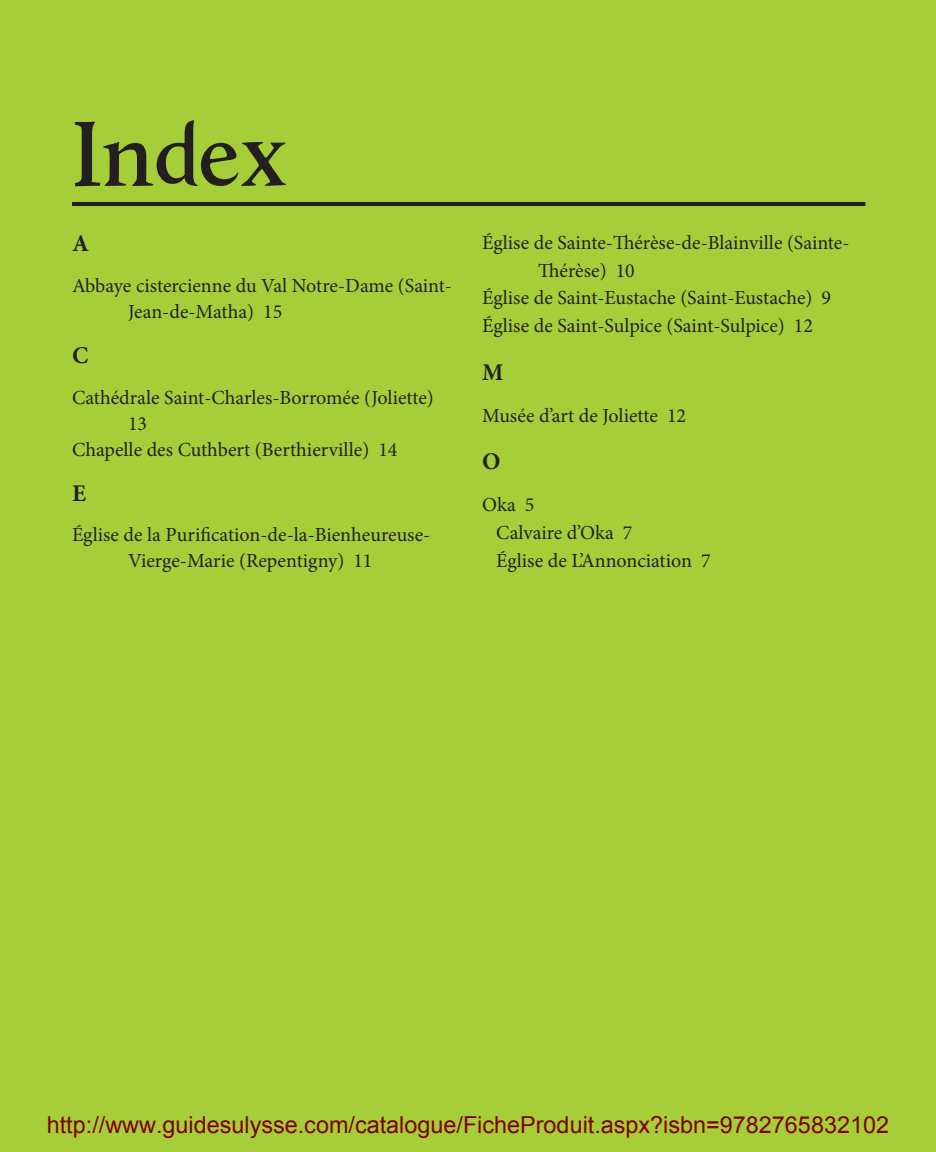
<style>
.page{position:relative;width:936px;height:1152px;background:#a6ce39}
.page>*{position:absolute;margin:0;border:0;box-sizing:border-box;transform-origin:0 0}
.t1{font:96px "Shancalluna";letter-spacing:-.03em;color:#231f20}
.t2{font:700 24px "Minion Pro";color:#231f20}
.t3{font:23.4px "Arial";color:#800000}
.t4{font:20px/26px "Minion Pro";color:#231f20}
</style>
<div class="page">
<hr style="left:72px;top:202px;width:793px;height:4px;background:#231f20">
<h1 class="t1" style="left:72px;top:95px;width:219px">Index</h1>
<p class="t2" style="left:72px;top:227px;width:18px">A</p>
<p class="t4" style="left:128px;top:273px;width:326px;text-indent:-56px">Abbaye cistercienne du Val Notre-Dame (Saint-<br>Jean-de-Matha) 15</p>
<p class="t2" style="left:72px;top:339px;width:18px">C</p>
<p class="t4" style="left:72px;top:384px;width:363px">Cathédrale Saint-Charles-Borromée (Joliette)</p>
<p class="t4" style="left:128px;top:410px;width:21px">13</p>
<p class="t4" style="left:72px;top:436px;width:327px">Chapelle des Cuthbert (Berthierville) 14</p>
<p class="t2" style="left:72px;top:476px;width:15px">E</p>
<p class="t4" style="left:72px;top:522px;width:360px;text-align:center">Église de la Purification-de-la-Bienheureuse-<br>Vierge-Marie (Repentigny) 11</p>
<p class="t4" style="left:482px;top:229px;width:369px">Église de Sainte-Thérèse-de-Blainville (Sainte-</p>
<p class="t4" style="left:538px;top:257px;width:98px">Thérèse) 10</p>
<p class="t4" style="left:482px;top:285px;width:351px">Église de Saint-Eustache (Saint-Eustache) 9</p>
<p class="t4" style="left:482px;top:313px;width:332px">Église de Saint-Sulpice (Saint-Sulpice) 12</p>
<p class="t2" style="left:482px;top:355px;width:23px">M</p>
<p class="t4" style="left:482px;top:403px;width:206px">Musée d’art de Joliette 12</p>
<p class="t2" style="left:482px;top:445px;width:20px">O</p>
<p class="t4" style="left:496px;top:491px;width:216px;line-height:28px;text-indent:-14px">Oka 5<br>Calvaire d’Oka 7<br>Église de L’Annonciation 7</p>
<p class="t3" style="left:47px;top:1109px;width:844px">http://www.guidesulysse.com/catalogue/FicheProduit.aspx?isbn=9782765832102</p>
</div>
